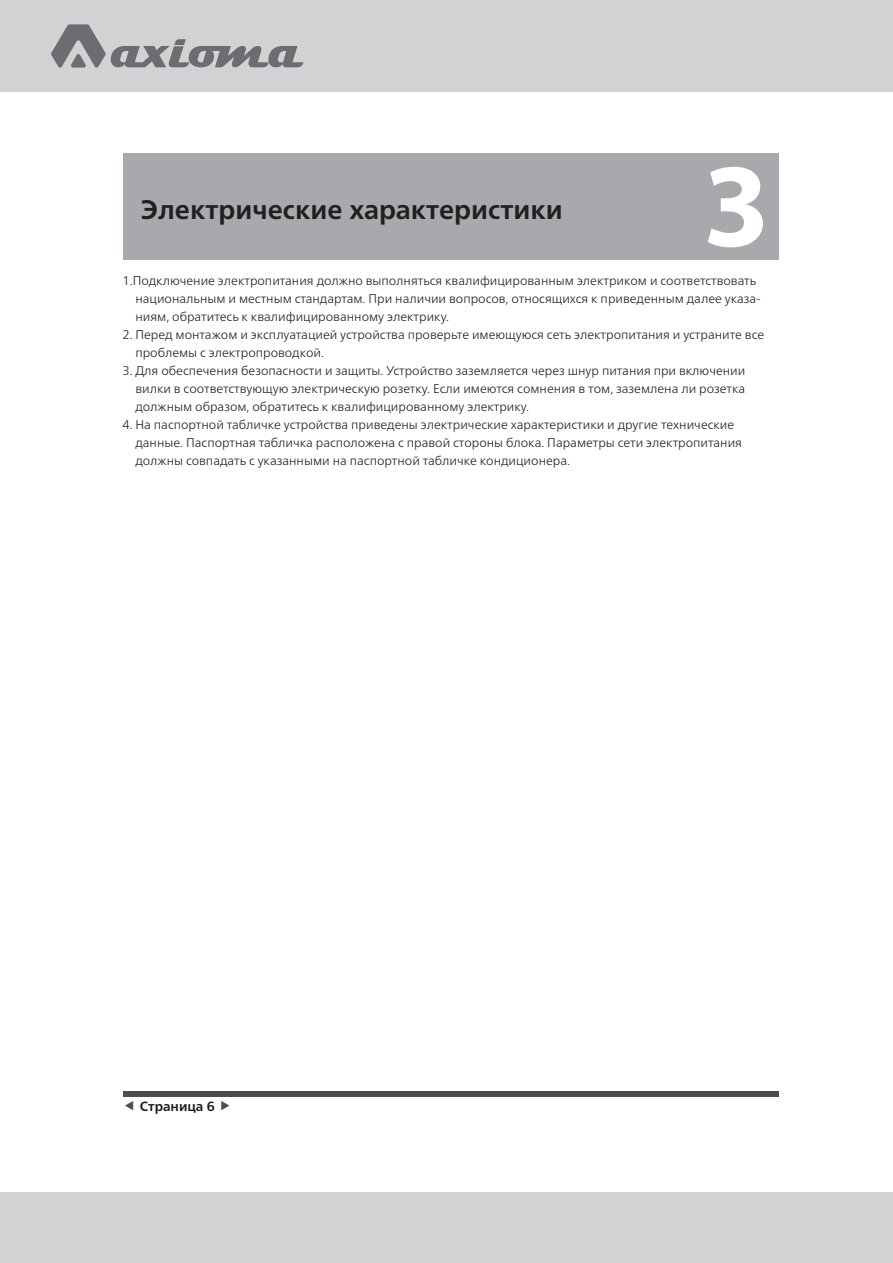
<style>
.page{position:relative;width:893px;height:1263px;background:#fff}
.page>*{position:absolute;margin:0;border:0;box-sizing:border-box;transform-origin:0 0}
.t1{font:700 120px "Myriad Pro";color:#fff}
.t2{font:700 26.85px "Frutiger Neue LTW1 G";color:#231f20}
.t3{font:700 13.5px "Frutiger Neue LTW1 G";color:#231f20}
.t4{font:300 12.6px/18px "Frutiger Neue LTW1 G";color:#231f20}
</style>
<div class="page">
<div style="left:123px;top:1092px;width:656px;height:5px;background:#4a4e50"></div>
<div style="left:0;top:1192px;width:893px;height:71px;background:#d1d2d4"></div>
<div style="left:0;top:0;width:893px;height:92px;background:#d1d2d4"></div>
<svg style="left:51px;top:24px;width:253px;height:44px"></svg>
<div style="left:123px;top:153px;width:656px;height:107px;background:#a8a9ad"></div>
<h1 class="t1" style="left:703px;top:127px;width:68px">3</h1>
<p class="t4" style="left:135px;top:272px;width:627px;text-indent:-13px">1.Подключение электропитания должно выполняться квалифицированным электриком и соответствовать национальным и местным стандартам. При наличии вопросов, относящихся к приведенным далее указа&shy;ниям, обратитесь к квалифицированному электрику.</p>
<p class="t4" style="left:135px;top:326px;width:630px;text-indent:-13px">2. Перед монтажом и эксплуатацией устройства проверьте имеющуюся сеть электропитания и устраните все проблемы с электропроводкой.</p>
<p class="t4" style="left:135px;top:362px;width:611px;text-align:justify;text-indent:-13px">3. Для обеспечения безопасности и защиты. Устройство заземляется через шнур питания при включении вилки в соответствующую электрическую розетку. Если имеются сомнения в том, заземлена ли розетка должным образом, обратитесь к квалифицированному электрику.</p>
<p class="t4" style="left:135px;top:416px;width:608px;text-indent:-13px">4. На паспортной табличке устройства приведены электрические характеристики и другие технические данные. Паспортная табличка расположена с правой стороны блока. Параметры сети электропитания должны совпадать с указанными на паспортной табличке кондиционера.</p>
<h2 class="t2" style="left:141px;top:194px;width:423px">Электрические характеристики</h2>
<p class="t3" style="left:140px;top:1098px;width:77px">Страница 6</p>
</div>
